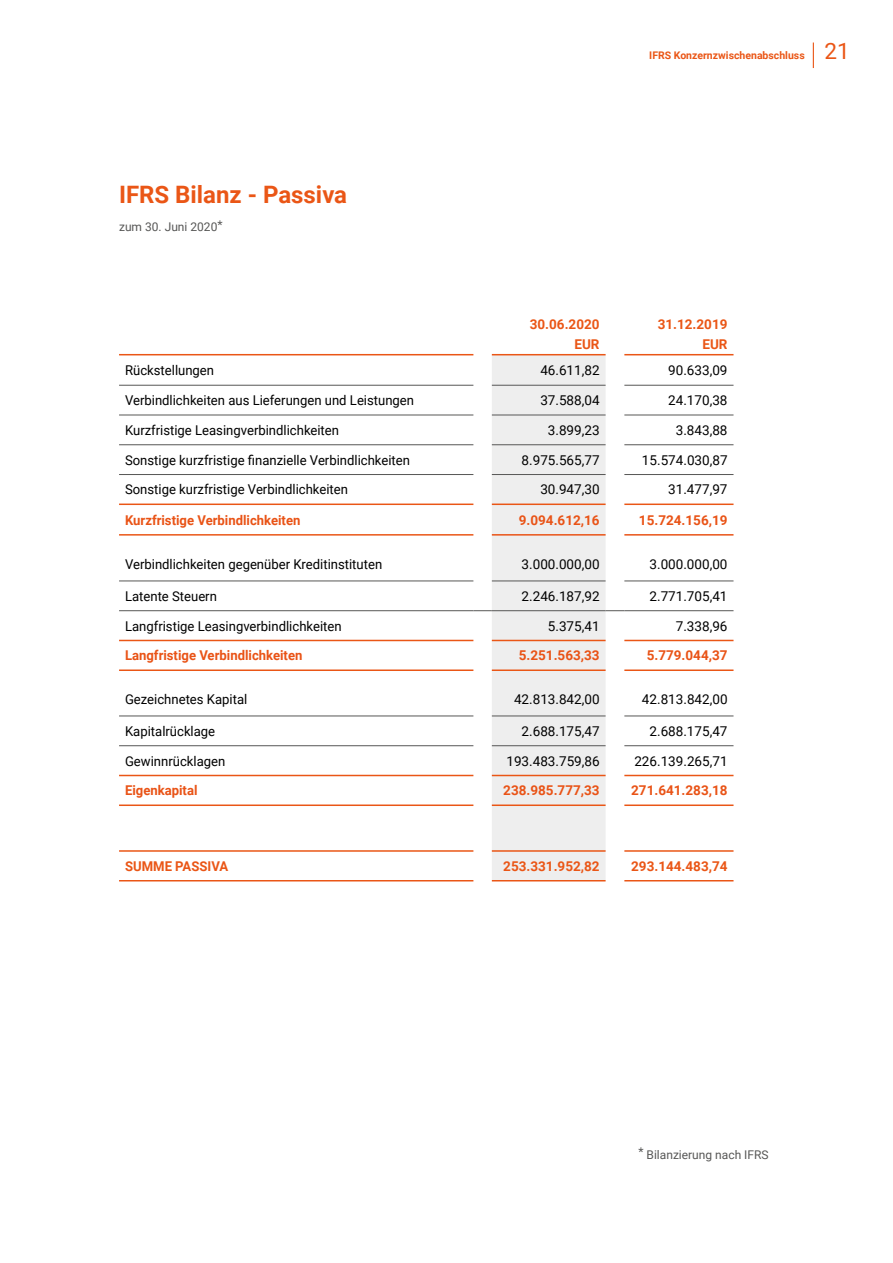
<style>
.page{position:relative;width:893px;height:1263px;background:#fff}
.page>*{position:absolute;margin:0;border:0;box-sizing:border-box;transform-origin:0 0}
.t1{font:700 24px "Roboto";color:#ea5616}
.t2{font:22.5px "Roboto";color:#ea5616}
.t3{font:13.5px "Roboto";color:#000}
.t4{font:700 13.5px "Roboto";color:#e95316}
.t5{font:700 13.5px/19.5px "Roboto";color:#ea5616;text-align:right}
.t6{font:12px "Roboto";color:#575756}
.t7{font:700 10.5px "Roboto";color:#ea5616}
</style>
<div class="page">
<svg style="left:813px;top:43px;width:1px;height:25px"></svg>
<div style="left:492px;top:355px;width:114px;height:148px;background:#eee"></div>
<hr style="left:119px;top:385px;width:354px;height:1px;background:#575756">
<hr style="left:492px;top:385px;width:114px;height:1px;background:#575756">
<hr style="left:624px;top:385px;width:109px;height:1px;background:#575756">
<hr style="left:119px;top:415px;width:354px;height:1px;background:#575756">
<hr style="left:492px;top:415px;width:114px;height:1px;background:#575756">
<hr style="left:624px;top:415px;width:109px;height:1px;background:#575756">
<hr style="left:119px;top:581px;width:354px;height:1px;background:#575756">
<hr style="left:624px;top:581px;width:109px;height:1px;background:#575756">
<hr style="left:119px;top:716px;width:354px;height:1px;background:#575756">
<hr style="left:624px;top:716px;width:109px;height:1px;background:#575756">
<hr style="left:492px;top:444px;width:114px;height:1px;background:#575756">
<hr style="left:624px;top:444px;width:109px;height:1px;background:#575756">
<hr style="left:492px;top:474px;width:114px;height:1px;background:#575756">
<hr style="left:624px;top:474px;width:109px;height:1px;background:#575756">
<hr style="left:119px;top:444px;width:354px;height:1px;background:#575756">
<hr style="left:119px;top:474px;width:354px;height:1px;background:#575756">
<hr style="left:119px;top:745px;width:354px;height:1px;background:#575756">
<hr style="left:624px;top:745px;width:109px;height:1px;background:#575756">
<hr style="left:119px;top:503px;width:354px;height:2px;background:#ea5616">
<hr style="left:492px;top:503px;width:114px;height:2px;background:#ea5616">
<hr style="left:624px;top:503px;width:109px;height:2px;background:#ea5616">
<hr style="left:119px;top:534px;width:354px;height:2px;background:#ea5616">
<hr style="left:624px;top:534px;width:109px;height:2px;background:#e95316">
<hr style="left:119px;top:640px;width:354px;height:1px;background:#ea5616">
<hr style="left:624px;top:640px;width:109px;height:1px;background:#ea5616">
<hr style="left:119px;top:669px;width:354px;height:2px;background:#ea5616">
<hr style="left:624px;top:669px;width:109px;height:2px;background:#ea5616">
<hr style="left:119px;top:775px;width:354px;height:1px;background:#ea5616">
<hr style="left:624px;top:775px;width:109px;height:1px;background:#ea5616">
<hr style="left:119px;top:804px;width:354px;height:2px;background:#ea5616">
<hr style="left:624px;top:804px;width:109px;height:2px;background:#ea5616">
<hr style="left:119px;top:850px;width:354px;height:2px;background:#ea5616">
<hr style="left:624px;top:850px;width:109px;height:2px;background:#ea5616">
<hr style="left:119px;top:880px;width:354px;height:1px;background:#ea5616">
<hr style="left:624px;top:880px;width:109px;height:1px;background:#ea5616">
<hr style="left:119px;top:610px;width:354px;height:1px;background:#575756">
<svg style="left:473px;top:504px;width:151px;height:377px"></svg>
<hr style="left:624px;top:610px;width:109px;height:1px;background:#575756">
<hr style="left:119px;top:354px;width:354px;height:1px;background:#ea5616">
<hr style="left:492px;top:354px;width:114px;height:1px;background:#ea5616">
<hr style="left:624px;top:354px;width:109px;height:1px;background:#ea5616">
<p class="t7" style="left:649px;top:48px;width:157px">IFRS Konzernzwischenabschluss</p>
<h2 class="t2" style="left:824px;top:36px;width:27px">21</h2>
<h1 class="t1" style="left:119px;top:178px;width:230px">IFRS Bilanz - Passiva</h1>
<p class="t6" style="left:119px;top:218px;width:105px">zum 30. Juni 2020*</p>
<p class="t5" style="left:530px;top:314px;width:71px">30.06.2020<br>EUR</p>
<p class="t5" style="left:658px;top:314px;width:71px">31.12.2019<br>EUR</p>
<p class="t3" style="left:125px;top:361px;width:91px">Rückstellungen</p>
<p class="t3" style="left:540px;top:361px;width:61px">46.611,82</p>
<p class="t3" style="left:668px;top:361px;width:61px">90.633,09</p>
<p class="t3" style="left:125px;top:391px;width:291px">Verbindlichkeiten aus Lieferungen und Leistungen</p>
<p class="t3" style="left:540px;top:391px;width:61px">37.588,04</p>
<p class="t3" style="left:668px;top:391px;width:61px">24.170,38</p>
<p class="t3" style="left:125px;top:421px;width:216px">Kurzfristige Leasingverbindlichkeiten</p>
<p class="t3" style="left:548px;top:421px;width:53px">3.899,23</p>
<p class="t3" style="left:676px;top:421px;width:53px">3.843,88</p>
<p class="t3" style="left:125px;top:450px;width:286px">Sonstige kurzfristige finanzielle Verbindlichkeiten</p>
<p class="t3" style="left:522px;top:450px;width:80px">8.975.565,77</p>
<p class="t3" style="left:642px;top:450px;width:87px">15.574.030,87</p>
<p class="t3" style="left:125px;top:480px;width:224px">Sonstige kurzfristige Verbindlichkeiten</p>
<p class="t3" style="left:540px;top:480px;width:61px">30.947,30</p>
<p class="t3" style="left:668px;top:480px;width:61px">31.477,97</p>
<p class="t4" style="left:125px;top:510px;width:177px">Kurzfristige Verbindlichkeiten</p>
<p class="t4" style="left:519px;top:510px;width:82px">9.094.612,16</p>
<p class="t4" style="left:639px;top:510px;width:90px">15.724.156,19</p>
<p class="t3" style="left:125px;top:555px;width:259px">Verbindlichkeiten gegenüber Kreditinstituten</p>
<p class="t3" style="left:522px;top:555px;width:80px">3.000.000,00</p>
<p class="t3" style="left:649px;top:555px;width:80px">3.000.000,00</p>
<p class="t3" style="left:125px;top:587px;width:93px">Latente Steuern</p>
<p class="t3" style="left:522px;top:587px;width:80px">2.246.187,92</p>
<p class="t3" style="left:649px;top:587px;width:80px">2.771.705,41</p>
<p class="t3" style="left:125px;top:616px;width:218px">Langfristige Leasingverbindlichkeiten</p>
<p class="t3" style="left:548px;top:616px;width:53px">5.375,41</p>
<p class="t3" style="left:676px;top:616px;width:53px">7.338,96</p>
<p class="t4" style="left:125px;top:646px;width:179px">Langfristige Verbindlichkeiten</p>
<p class="t4" style="left:519px;top:646px;width:82px">5.251.563,33</p>
<p class="t4" style="left:647px;top:646px;width:82px">5.779.044,37</p>
<p class="t3" style="left:125px;top:690px;width:124px">Gezeichnetes Kapital</p>
<p class="t3" style="left:514px;top:690px;width:87px">42.813.842,00</p>
<p class="t3" style="left:642px;top:690px;width:87px">42.813.842,00</p>
<p class="t3" style="left:125px;top:722px;width:92px">Kapitalrücklage</p>
<p class="t3" style="left:522px;top:722px;width:80px">2.688.175,47</p>
<p class="t3" style="left:649px;top:722px;width:80px">2.688.175,47</p>
<p class="t3" style="left:125px;top:752px;width:102px">Gewinnrücklagen</p>
<p class="t3" style="left:506px;top:752px;width:95px">193.483.759,86</p>
<p class="t3" style="left:634px;top:752px;width:95px">226.139.265,71</p>
<p class="t4" style="left:125px;top:781px;width:74px">Eigenkapital</p>
<p class="t4" style="left:503px;top:781px;width:98px">238.985.777,33</p>
<p class="t4" style="left:631px;top:781px;width:98px">271.641.283,18</p>
<p class="t5" style="left:125px;top:856px;width:105px">SUMME PASSIVA</p>
<p class="t5" style="left:503px;top:856px;width:98px">253.331.952,82</p>
<p class="t5" style="left:631px;top:856px;width:98px">293.144.483,74</p>
<p class="t6" style="left:638px;top:1146px;width:132px">* Bilanzierung nach IFRS</p>
</div>
